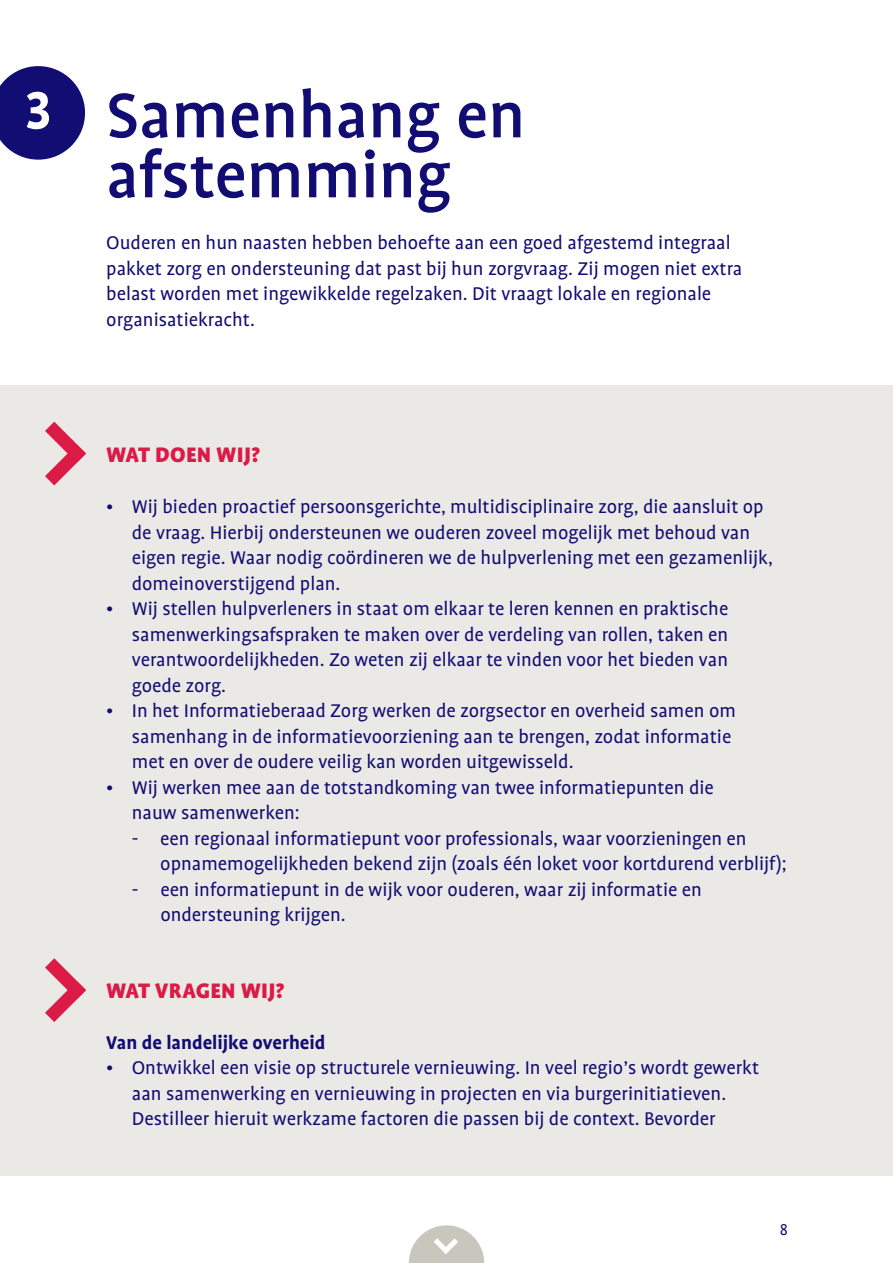
<style>
.page{position:relative;width:893px;height:1263px;background:#fff}
.page>*{position:absolute;margin:0;border:0;box-sizing:border-box;transform-origin:0 0}
.t1{font:500 72px/60px "Profile OT";color:#120d73}
.t2{font:700 60px "Profile OT";color:#fff}
.t3{font:900 24px "Profile OT";letter-spacing:.01em;color:#db1a45}
.t4{font:21px/25.5px "Profile OT";color:#120d73}
.t5{font:700 21px "Profile OT";color:#120d73}
.t6{font:18px "Profile OT";color:#120d73}
</style>
<div class="page">
<div style="left:0;top:386px;width:893px;height:790px;background:#ebe9e6"></div>
<svg style="left:45px;top:958px;width:41px;height:64px"></svg>
<svg style="left:45px;top:422px;width:41px;height:63px"></svg>
<svg style="left:0;top:66px;width:85px;height:94px"></svg>
<svg style="left:409px;top:1225px;width:75px;height:38px"></svg>
<h2 class="t2" style="left:24px;top:76px;width:30px">3</h2>
<h1 class="t1" style="left:106px;top:87px;width:421px">Samenhang en afstemming</h1>
<p class="t4" style="left:106px;top:230px;width:638px">Ouderen en hun naasten hebben behoefte aan een goed afgestemd integraal pakket zorg en ondersteuning dat past bij hun zorgvraag. Zij mogen niet extra belast worden met ingewikkelde regelzaken. Dit vraagt lokale en regionale organisatiekracht.</p>
<p class="t3" style="left:106px;top:441px;width:155px">WAT DOEN WIJ?</p>
<p class="t4" style="left:132px;top:494px;width:643px;text-indent:-26px">• Wij bieden proactief persoonsgerichte, multidisciplinaire zorg, die aansluit op de vraag. Hierbij ondersteunen we ouderen zoveel mogelijk met behoud van eigen regie. Waar nodig coördineren we de hulpverlening met een gezamenlijk, domeinoverstijgend plan.</p>
<p class="t4" style="left:132px;top:596px;width:598px;text-align:justify;text-indent:-26px">• Wij stellen hulpverleners in staat om elkaar te leren kennen en praktische samenwerkingsafspraken te maken over de verdeling van rollen, taken en verantwoordelijkheden. Zo weten zij elkaar te vinden voor het bieden van goede zorg.</p>
<p class="t4" style="left:132px;top:698px;width:606px;text-indent:-26px">• In het Informatieberaad Zorg werken de zorgsector en overheid samen om samenhang in de informatievoorziening aan te brengen, zodat informatie met en over de oudere veilig kan worden uitgewisseld.</p>
<p class="t4" style="left:132px;top:775px;width:584px;text-indent:-26px">• Wij werken mee aan de totstandkoming van twee informatiepunten die nauw samenwerken:</p>
<p class="t4" style="left:160px;top:826px;width:628px;text-indent:-28px">- een regionaal informatiepunt voor professionals, waar voorzieningen en opnamemogelijkheden bekend zijn (zoals één loket voor kortdurend verblijf);</p>
<p class="t4" style="left:160px;top:877px;width:543px;text-indent:-28px">- een informatiepunt in de wijk voor ouderen, waar zij informatie en ondersteuning krijgen.</p>
<p class="t3" style="left:106px;top:977px;width:179px">WAT VRAGEN WIJ?</p>
<p class="t5" style="left:106px;top:1030px;width:221px">Van de landelijke overheid</p>
<p class="t4" style="left:132px;top:1055px;width:629px;text-indent:-26px">• Ontwikkel een visie op structurele vernieuwing. In veel regio’s wordt gewerkt aan samenwerking en vernieuwing in projecten en via burgerinitiatieven.<br>Destilleer hieruit werkzame factoren die passen bij de context. Bevorder</p>
<p class="t6" style="left:780px;top:1219px;width:10px">8</p>
</div>
